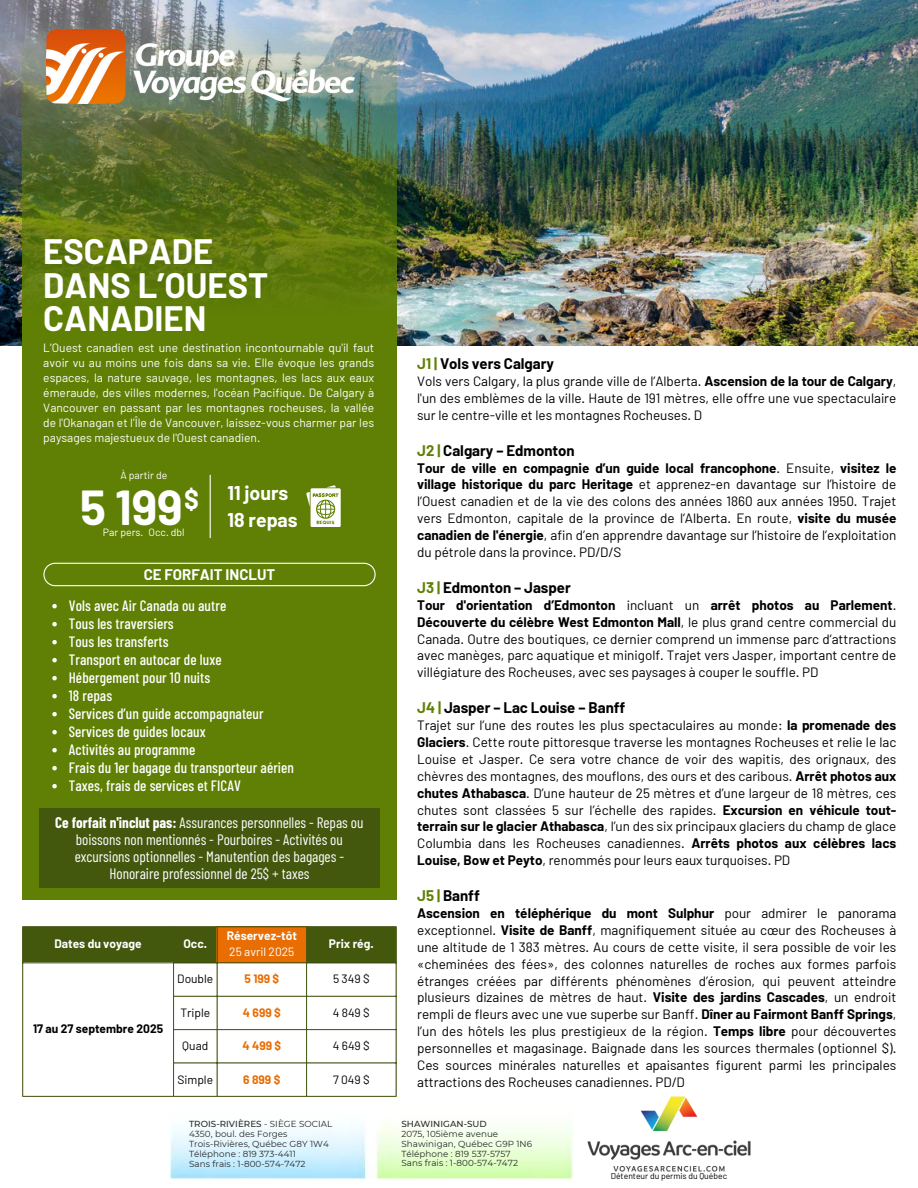
<style>
.page{position:relative;width:918px;height:1188px;background:#fff}
.page>*{position:absolute;margin:0;border:0;box-sizing:border-box;transform-origin:0 0}
.t1{font:700 48px "Barlow";color:#fff}
.t2{font:700 34.5px/33.8px "Barlow";color:#fff}
.t3{font:700 26.85px "Barlow";color:#fff}
.t4{font:700 19.5px/27px "Barlow";color:#fff}
.t5{font:500 15px "Barlow Condensed";letter-spacing:.005em;color:#fff}
.t6{font:15px/16.8px "Barlow Condensed";color:#fff;text-align:center}
.t7{font:700 15px "Barlow";color:#000}
.t8{font:700 15px "Barlow";color:#fff}
.t9{font:13.5px/16.8px "Barlow";color:#000;text-align:justify}
.t10{font:12px/15px "Barlow";color:#fff;text-align:justify}
.t11{font:12px "Barlow";color:#000}
.t12{font:700 12px "Barlow";color:#fff}
.t13{font:700 12px "Barlow";color:#e86d03}
.t14{font:700 12px "Barlow";color:#000}
.t15{font:10.5px "Barlow";color:#fff}
.t16{font:8.85px/9.9px "Montserrat";letter-spacing:.005em;color:#272727}
.t17{font:8.55px "Barlow";color:#000}
.t18{font:4.65px "Studly";color:#5f7f05}
.s1{color:#5f7f05}
.s2{font-weight:700}
.s3{font-weight:500}
</style>
<div class="page">
<img style="left:0;top:0;width:918px;height:345px">
<svg style="left:22px;top:16px;width:375px;height:883px;background:#5f7c12"></svg>
<svg style="left:43px;top:563px;width:333px;height:23px;background:#6b8918"></svg>
<div style="left:39px;top:809px;width:341px;height:79px;background:#43570d"></div>
<img style="left:47px;top:29px;width:308px;height:74px">
<svg style="left:52px;top:604px;width:5px;height:4px"></svg>
<svg style="left:52px;top:622px;width:5px;height:4px"></svg>
<svg style="left:52px;top:640px;width:5px;height:4px"></svg>
<svg style="left:52px;top:658px;width:5px;height:4px"></svg>
<svg style="left:52px;top:676px;width:5px;height:4px"></svg>
<svg style="left:52px;top:694px;width:5px;height:4px"></svg>
<svg style="left:52px;top:712px;width:5px;height:4px"></svg>
<svg style="left:52px;top:730px;width:5px;height:4px"></svg>
<svg style="left:52px;top:748px;width:5px;height:4px"></svg>
<svg style="left:52px;top:766px;width:5px;height:4px"></svg>
<svg style="left:52px;top:784px;width:5px;height:4px"></svg>
<hr style="left:210px;top:475px;width:1px;height:63px;background:#fff">
<svg style="left:306px;top:485px;width:35px;height:42px"></svg>
<div style="left:317px;top:520px;width:18px;height:5px;background:#fff;border-radius:3px"></div>
<div style="left:23px;top:927px;width:373px;height:35px;background:#43570d"></div>
<div style="left:217px;top:927px;width:90px;height:36px;background:#e86d03"></div>
<hr style="left:22px;top:927px;width:1px;height:169px;background:#43570d">
<hr style="left:173px;top:927px;width:1px;height:169px;background:#43570d">
<hr style="left:217px;top:927px;width:1px;height:169px;background:#43570d">
<hr style="left:306px;top:927px;width:1px;height:169px;background:#43570d">
<hr style="left:396px;top:927px;width:1px;height:169px;background:#43570d">
<hr style="left:22px;top:926px;width:375px;height:1px;background:#43570d">
<hr style="left:22px;top:962px;width:375px;height:1px;background:#43570d">
<hr style="left:173px;top:996px;width:224px;height:1px;background:#43570d">
<hr style="left:173px;top:1029px;width:224px;height:1px;background:#43570d">
<hr style="left:173px;top:1063px;width:224px;height:1px;background:#43570d">
<hr style="left:22px;top:1096px;width:375px;height:1px;background:#43570d">
<img style="left:170px;top:1123px;width:402px;height:55px">
<img style="left:587px;top:1096px;width:164px;height:76px">
<p class="t2" style="left:43px;top:233px;width:227px">ESCAPADE<br>DANS L’OUEST<br>CANADIEN</p>
<p class="t10" style="left:43px;top:340px;width:332px">L’Ouest canadien est une destination incontournable qu'il faut avoir vu au moins une fois dans sa vie. Elle évoque les grands espaces, la nature sauvage, les montagnes, les lacs aux eaux émeraude, des villes modernes, l'océan Pacifique. De Calgary à Vancouver en passant par les montagnes rocheuses, la vallée de l'Okanagan et l'Île de Vancouver, laissez-vous charmer par les paysages majestueux de l'Ouest canadien.</p>
<p class="t7" style="left:417px;top:354px;width:138px"><span class="s1">J1 |</span> Vols vers Calgary</p>
<p class="t9" style="left:417px;top:372px;width:481px">Vols vers Calgary, la plus grande ville de l’Alberta. <span class="s2">Ascension de la tour de Calgary</span>, l'un des emblèmes de la ville. Haute de 191 mètres, elle offre une vue spectaculaire sur le centre-ville et les montagnes Rocheuses. D</p>
<p class="t7" style="left:417px;top:441px;width:159px"><span class="s1">J2 |</span> Calgary – Edmonton</p>
<p class="t9" style="left:417px;top:459px;width:481px"><span class="s2">Tour de ville en compagnie d’un guide local francophone</span>. Ensuite, <span class="s2">visitez le village historique du parc Heritage</span> et apprenez-en davantage sur l’histoire de l’Ouest canadien et de la vie des colons des années 1860 aux années 1950. Trajet vers Edmonton, capitale de la province de l’Alberta. En route, <span class="s2">visite du musée canadien de l'énergie</span>, afin d’en apprendre davantage sur l’histoire de l’exploitation du pétrole dans la province. PD/D/S</p>
<p class="t7" style="left:417px;top:578px;width:155px"><span class="s1">J3 |</span> Edmonton – Jasper</p>
<p class="t9" style="left:417px;top:596px;width:481px"><span class="s2">Tour d'orientation d’Edmonton</span> incluant un <span class="s2">arrêt photos au Parlement</span>.<br><span class="s2">Découverte du célèbre West Edmonton Mall</span>, le plus grand centre commercial du Canada. Outre des boutiques, ce dernier comprend un immense parc d’attractions avec manèges, parc aquatique et minigolf. Trajet vers Jasper, important centre de villégiature des Rocheuses, avec ses paysages à couper le souffle. PD</p>
<p class="t7" style="left:417px;top:698px;width:210px"><span class="s1">J4 |</span> Jasper – Lac Louise – Banff</p>
<p class="t9" style="left:417px;top:716px;width:481px">Trajet sur l’une des routes les plus spectaculaires au monde: <span class="s2">la promenade des Glaciers</span>. Cette route pittoresque traverse les montagnes Rocheuses et relie le lac Louise et Jasper. Ce sera votre chance de voir des wapitis, des orignaux, des chèvres des montagnes, des mouflons, des ours et des caribous. <span class="s2">Arrêt photos aux chutes Athabasca</span>. D’une hauteur de 25 mètres et d’une largeur de 18 mètres, ces chutes sont classées 5 sur l’échelle des rapides. <span class="s2">Excursion en véhicule tout&shy;terrain sur le glacier Athabasca</span>, l’un des six principaux glaciers du champ de glace Columbia dans les Rocheuses canadiennes. <span class="s2">Arrêts photos aux célèbres lacs Louise, Bow et Peyto</span>, renommés pour leurs eaux turquoises. PD</p>
<p class="t7" style="left:417px;top:886px;width:64px"><span class="s1">J5 |</span> Banff</p>
<p class="t9" style="left:417px;top:904px;width:481px"><span class="s2">Ascension en téléphérique du mont Sulphur</span> pour admirer le panorama exceptionnel. <span class="s2">Visite de Banff</span>, magnifiquement située au cœur des Rocheuses à une altitude de 1 383 mètres. Au cours de cette visite, il sera possible de voir les «cheminées des fées», des colonnes naturelles de roches aux formes parfois étranges créées par différents phénomènes d’érosion, qui peuvent atteindre plusieurs dizaines de mètres de haut. <span class="s2">Visite des jardins Cascades</span>, un endroit rempli de fleurs avec une vue superbe sur Banff. <span class="s2">Dîner au Fairmont Banff Springs</span>, l’un des hôtels les plus prestigieux de la région. <span class="s2">Temps libre</span> pour découvertes personnelles et magasinage. Baignade dans les sources thermales (optionnel $).<br>Ces sources minérales naturelles et apaisantes figurent parmi les principales attractions des Rocheuses canadiennes. PD/D</p>
<h5 class="t15" style="left:120px;top:468px;width:49px">À partir de</h5>
<h6 class="t1" style="left:80px;top:477px;width:104px">5 199</h6>
<h6 class="t3" style="left:184px;top:482px;width:16px">$</h6>
<h6 class="t15" style="left:103px;top:525px;width:83px">Par pers. Occ. dbl</h6>
<p class="t4" style="left:228px;top:478px;width:72px">11 jours<br>18 repas</p>
<h6 class="t18" style="left:317px;top:520px;width:20px">REQUIS</h6>
<p class="t8" style="left:144px;top:565px;width:133px">CE FORFAIT INCLUT</p>
<p class="t5" style="left:69px;top:596px;width:159px">Vols avec Air Canada ou autre</p>
<p class="t5" style="left:69px;top:614px;width:107px">Tous les traversiers</p>
<h1 class="t5" style="left:69px;top:632px;width:101px">Tous les transferts</h1>
<p class="t5" style="left:69px;top:650px;width:154px">Transport en autocar de luxe</p>
<p class="t5" style="left:69px;top:668px;width:143px">Hébergement pour 10 nuits</p>
<h3 class="t5" style="left:69px;top:686px;width:45px">18 repas</h3>
<p class="t5" style="left:69px;top:704px;width:196px">Services d’un guide accompagnateur</p>
<p class="t5" style="left:69px;top:722px;width:138px">Services de guides locaux</p>
<h4 class="t5" style="left:69px;top:740px;width:128px">Activités au programme</h4>
<p class="t5" style="left:69px;top:758px;width:227px">Frais du 1er bagage du transporteur aérien</p>
<p class="t5" style="left:69px;top:776px;width:174px">Taxes, frais de services et FICAV</p>
<p class="t6" style="left:55px;top:814px;width:310px"><span class="s2">Ce forfait n'inclut pas:</span> Assurances personnelles - Repas ou boissons non mentionnés - Pourboires - Activités ou excursions optionnelles - Manutention des bagages - Honoraire professionnel de 25$ + taxes</p>
<p class="t12" style="left:227px;top:928px;width:72px">Réservez-tôt</p>
<p class="t10" style="left:229px;top:944px;width:67px">25 avril 2025</p>
<p class="t12" style="left:329px;top:936px;width:46px">Prix rég.</p>
<h6 class="t12" style="left:54px;top:936px;width:89px">Dates du voyage</h6>
<p class="t12" style="left:184px;top:936px;width:25px">Occ.</p>
<p class="t11" style="left:177px;top:971px;width:38px">Double</p>
<p class="t13" style="left:244px;top:971px;width:36px">5199$</p>
<p class="t11" style="left:333px;top:971px;width:38px">5349$</p>
<p class="t11" style="left:180px;top:1005px;width:31px">Triple</p>
<p class="t13" style="left:243px;top:1005px;width:39px">4699$</p>
<p class="t11" style="left:333px;top:1005px;width:39px">4849$</p>
<p class="t11" style="left:182px;top:1038px;width:27px">Quad</p>
<p class="t13" style="left:242px;top:1038px;width:40px">4499$</p>
<p class="t11" style="left:333px;top:1038px;width:38px">4649$</p>
<p class="t11" style="left:177px;top:1072px;width:37px">Simple</p>
<p class="t13" style="left:243px;top:1072px;width:39px">6899$</p>
<p class="t11" style="left:333px;top:1072px;width:38px">7049$</p>
<p class="t16" style="left:189px;top:1119px;width:145px"><span class="s3">TROIS-RIVIÈRES</span> - SIÈGE SOCIAL<br>4350, boul. des Forges<br>Trois-Rivières, Québec G8Y 1W4<br>Téléphone : 819 373-4411<br>Sans frais : 1-800-574-7472</p>
<p class="t16" style="left:401px;top:1119px;width:132px"><span class="s3">SHAWINIGAN-SUD<br></span>2075, 105ième avenue<br>Shawinigan, Québec G9P 1N6<br>Téléphone : 819 537-5757<br>Sans frais : 1-800-574-7472</p>
<p class="t14" style="left:33px;top:1021px;width:132px">17 au 27 septembre 2025</p>
<p class="t17" style="left:611px;top:1171px;width:118px">Détenteur du permis du Québec</p>
</div>
